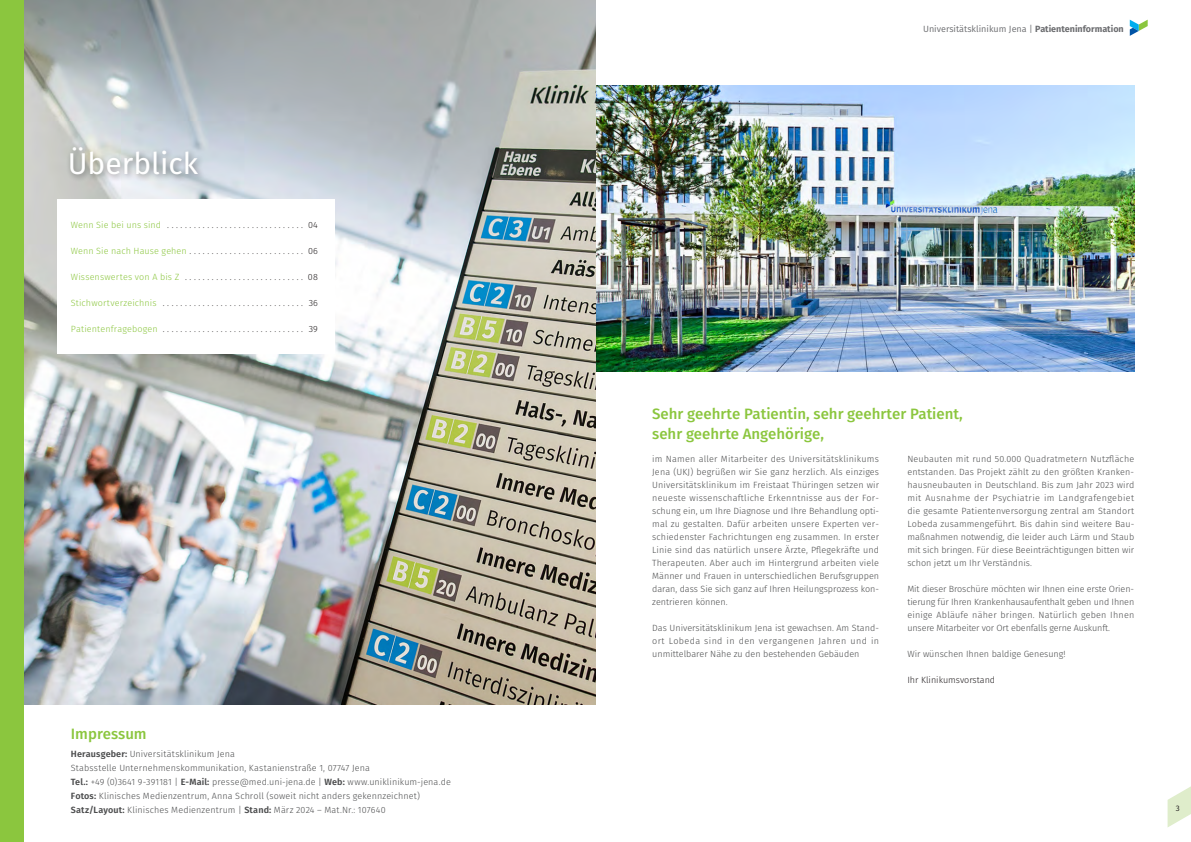
<style>
.page{position:relative;width:1191px;height:842px;background:#fff}
.page>*{position:absolute;margin:0;border:0;box-sizing:border-box;transform-origin:0 0}
.t1{font:30px "Fira Sans";color:#fff}
.t2{font:500 15px/20px "Fira Sans";color:#8bc63e}
.t3{font:300 9px/13px "Fira Sans";color:#4b4c4d;text-align:justify}
.t4{font:300 9px "Fira Sans";letter-spacing:.01em;color:#231f20}
.t5{font:9px "Fira Sans";color:#6c6d70}
.t6{font:8px "Fira Sans";color:#231f20}
.s1{color:#8bc63e}
.s2{font-weight:600}
.s3{font-weight:700}
</style>
<div class="page">
<svg style="left:1167px;top:786px;width:24px;height:41px"></svg>
<svg style="left:1129px;top:20px;width:18px;height:16px"></svg>
<img style="left:595px;top:85px;width:539px;height:286px">
<img style="left:24px;top:0;width:571px;height:705px">
<div style="left:57px;top:199px;width:277px;height:155px;background:#fff"></div>
<div style="left:66px;top:143px;width:140px;height:39px;background:#231f20;opacity:.5"></div>
<div style="left:0;top:0;width:24px;height:842px;background:#8bc63e"></div>
<h1 class="t1" style="left:68px;top:140px;width:132px">Überblick</h1>
<p class="t4" style="left:71px;top:219px;width:97px"><span class="s1">Wenn Sie bei uns sind</span> ................................</p>
<p class="t4" style="left:308px;top:219px;width:11px">04</p>
<p class="t4" style="left:71px;top:245px;width:122px"><span class="s1">Wenn Sie nach Hause gehen</span> .........................</p>
<p class="t4" style="left:308px;top:245px;width:11px">06</p>
<p class="t4" style="left:71px;top:271px;width:115px"><span class="s1">Wissenswertes von A bis Z</span> ...........................</p>
<p class="t4" style="left:308px;top:271px;width:11px">08</p>
<p class="t4" style="left:71px;top:297px;width:92px"><span class="s1">Stichwortverzeichnis</span> .................................</p>
<p class="t4" style="left:309px;top:297px;width:11px">36</p>
<p class="t4" style="left:71px;top:323px;width:96px"><span class="s1">Patientenfragebogen</span> ................................</p>
<p class="t4" style="left:309px;top:323px;width:11px">39</p>
<h2 class="t2" style="left:71px;top:723px;width:77px">Impressum</h2>
<p class="t3" style="left:71px;top:747px;width:381px;line-height:14px;text-align:left"><span class="s2">Herausgeber:</span> Universitätsklinikum Jena<br>Stabsstelle Unternehmenskommunikation, Kastanienstraße 1, 07747 Jena<br><span class="s2">Tel.:</span> +49 (0)3641 9-391181 | <span class="s2">E-Mail:</span> presse@med.uni-jena.de | <span class="s2">Web:</span> www.uniklinikum-jena.de <span class="s2">Fotos:</span> Klinisches Medienzentrum, Anna Schroll (soweit nicht anders gekennzeichnet)<br><span class="s2">Satz/Layout:</span> Klinisches Medienzentrum | <span class="s2">Stand:</span> März 2024 – Mat.Nr.: 107640</p>
<p class="t5" style="left:923px;top:22px;width:202px">Universitätsklinikum Jena | <span class="s3">Patienteninformation</span></p>
<h2 class="t2" style="left:652px;top:403px;width:312px">Sehr geehrte Patientin, sehr geehrter Patient, sehr geehrte Angehörige,</h2>
<p class="t3" style="left:652px;top:452px;width:228px">im Namen aller Mitarbeiter des Universitätsklinikums Jena (UKJ) begrüßen wir Sie ganz herzlich. Als einziges Universitätsklinikum im Freistaat Thüringen setzen wir neueste wissenschaftliche Erkenntnisse aus der For&shy;schung ein, um Ihre Diagnose und Ihre Behandlung opti&shy;mal zu gestalten. Dafür arbeiten unsere Experten ver&shy;schiedenster Fachrichtungen eng zusammen. In erster Linie sind das natürlich unsere Ärzte, Pflegekräfte und Therapeuten. Aber auch im Hintergrund arbeiten viele Männer und Frauen in unterschiedlichen Berufsgruppen daran, dass Sie sich ganz auf Ihren Heilungsprozess kon&shy;zentrieren können.</p>
<p class="t3" style="left:652px;top:621px;width:228px">Das Universitätsklinikum Jena ist gewachsen. Am Stand&shy;ort Lobeda sind in den vergangenen Jahren und in unmittelbarer Nähe zu den bestehenden Gebäuden</p>
<p class="t3" style="left:907px;top:452px;width:228px">Neubauten mit rund 50.000 Quadratmetern Nutzfläche entstanden. Das Projekt zählt zu den größten Kranken&shy;hausneubauten in Deutschland. Bis zum Jahr 2023 wird mit Ausnahme der Psychiatrie im Landgrafengebiet die gesamte Patientenversorgung zentral am Standort Lobeda zusammengeführt. Bis dahin sind weitere Bau&shy;maßnahmen notwendig, die leider auch Lärm und Staub mit sich bringen. Für diese Beeinträchtigungen bitten wir schon jetzt um Ihr Verständnis.</p>
<p class="t3" style="left:907px;top:582px;width:228px">Mit dieser Broschüre möchten wir Ihnen eine erste Orien&shy;tierung für Ihren Krankenhausaufenthalt geben und Ihnen einige Abläufe näher bringen. Natürlich geben Ihnen unsere Mitarbeiter vor Ort ebenfalls gerne Auskunft.</p>
<p class="t3" style="left:907px;top:647px;width:160px">Wir wünschen Ihnen baldige Genesung!</p>
<p class="t4" style="left:907px;top:673px;width:89px">Ihr Klinikumsvorstand</p>
<p class="t6" style="left:1175px;top:803px;width:5px">3</p>
</div>
